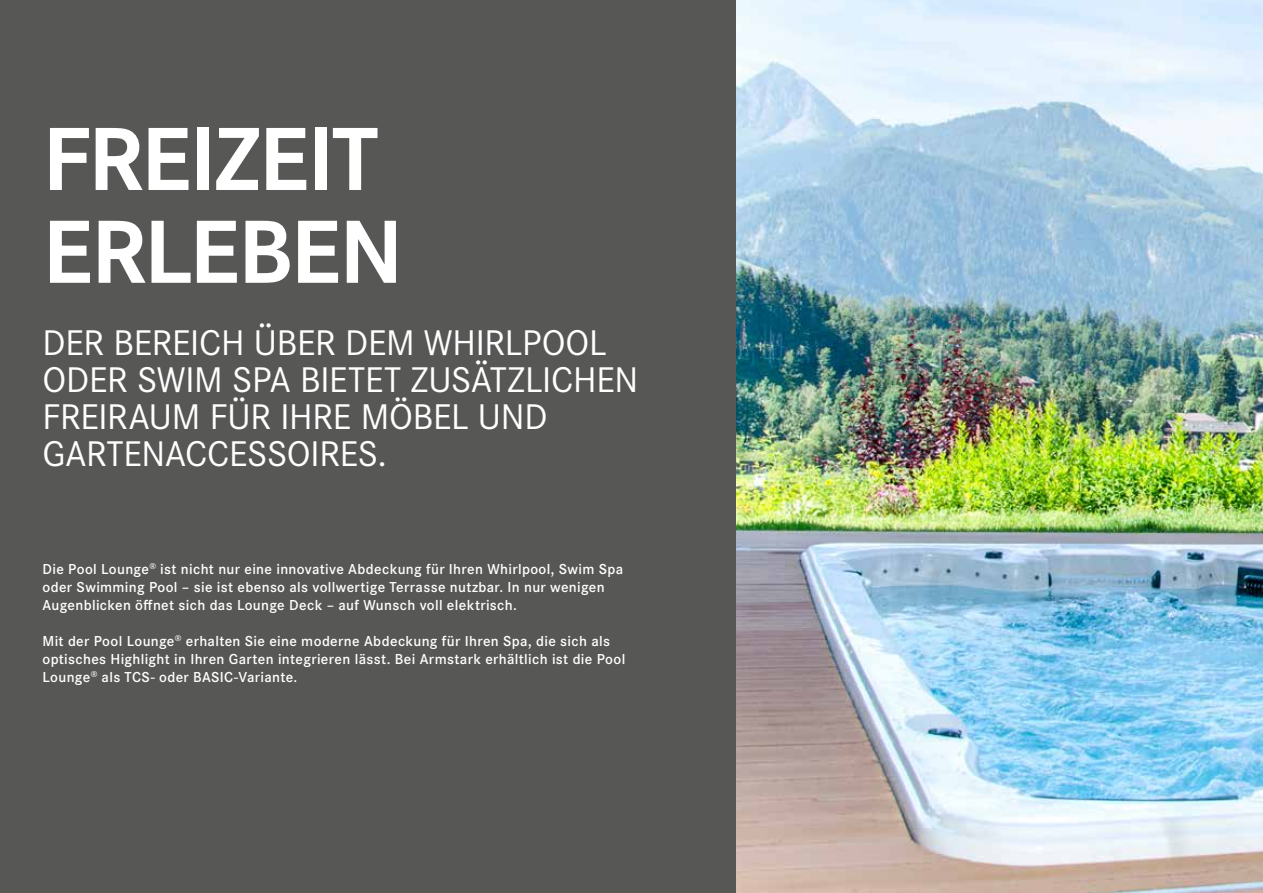
<style>
.page{position:relative;width:1263px;height:893px;background:#fff}
.page>*{position:absolute;margin:0;border:0;box-sizing:border-box;transform-origin:0 0}
.t1{font:700 93px/92.8px "Corporate S";letter-spacing:-.02em;color:#fff}
.t2{font:37.05px/37px "Corporate S";letter-spacing:-.01em;color:#fff}
.t3{font:600 15px/18px "Corporate S";letter-spacing:.025em;color:#fff}
</style>
<div class="page">
<img style="left:735px;top:0;width:528px;height:893px">
<div style="left:0;top:0;width:735px;height:893px;background:#575756"></div>
<h1 class="t1" style="left:43px;top:110px;width:362px">FREIZEIT<br>ERLEBEN</h1>
<h2 class="t2" style="left:43px;top:323px;width:597px">DER BEREICH ÜBER DEM WHIRLPOOL<br>ODER SWIM SPA BIETET ZUSÄTZLICHEN<br>FREIRAUM FÜR IHRE MÖBEL UND<br>GARTENACCESSOIRES.</h2>
<p class="t3" style="left:43px;top:559px;width:582px">Die Pool Lounge<sup>®</sup> ist nicht nur eine innovative Abdeckung für Ihren Whirlpool, Swim Spa oder Swimming Pool – sie ist ebenso als vollwertige Terrasse nutzbar. In nur wenigen<br>Augenblicken öffnet sich das Lounge Deck – auf Wunsch voll elektrisch.</p>
<p class="t3" style="left:43px;top:631px;width:584px">Mit der Pool Lounge<sup>®</sup> erhalten Sie eine moderne Abdeckung für Ihren Spa, die sich als optisches Highlight in Ihren Garten integrieren lässt. Bei Armstark erhältlich ist die Pool<br>Lounge<sup>®</sup> als TCS- oder BASIC-Variante.</p>
</div>
